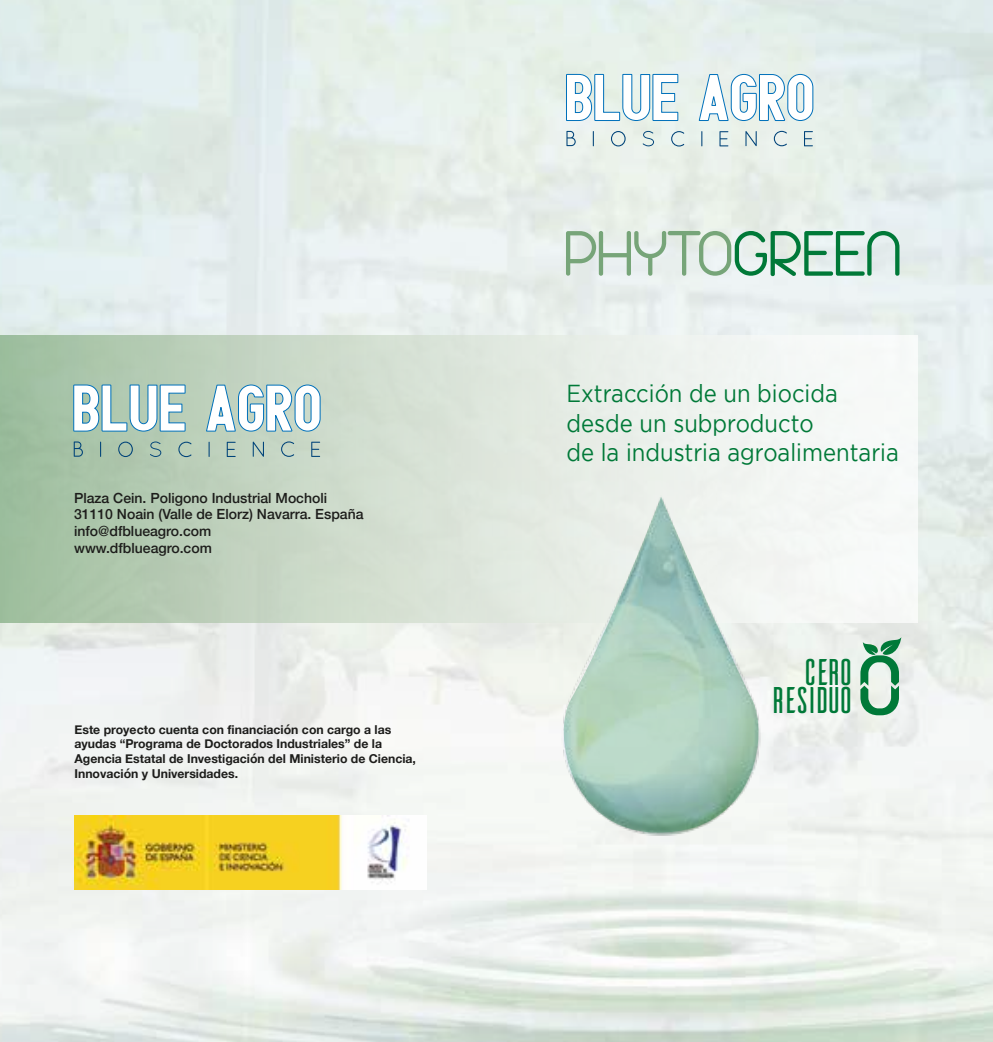
<style>
.page{position:relative;width:993px;height:1042px;background:#fff}
.page>*{position:absolute;margin:0;border:0;box-sizing:border-box;transform-origin:0 0}
.t1{font:300 69.3px "Arista 2.0";color:#77a579}
.t2{font:37.1px/27.7px "Ailerons";letter-spacing:-.28em;color:#007938;text-align:right}
.t3{font:24.5px/29.4px "Gotham";color:#007938;scale:.9 1}
.t4{font:500 14px/16.8px "Helvetica Neue";color:#1d1d1b}
.t5{font:700 12.25px/14.7px "Helvetica Neue";color:#1d1d1b}
.s1{color:#007938}
</style>
<div class="page">
<img style="left:0;top:0;width:992px;height:1042px">
<svg style="left:566px;top:131px;width:9px;height:15px"></svg>
<svg style="left:592px;top:131px;width:1px;height:15px"></svg>
<svg style="left:610px;top:131px;width:15px;height:15px"></svg>
<svg style="left:642px;top:131px;width:11px;height:15px"></svg>
<svg style="left:671px;top:131px;width:13px;height:15px"></svg>
<svg style="left:565px;top:74px;width:113px;height:47px"></svg>
<svg style="left:698px;top:69px;width:115px;height:77px"></svg>
<svg style="left:0;top:336px;width:916px;height:286px;background:#c2d4c1"></svg>
<svg style="left:875px;top:637px;width:26px;height:78px;background:#8ec0a4"></svg>
<svg style="left:74px;top:441px;width:9px;height:16px"></svg>
<svg style="left:100px;top:442px;width:1px;height:15px"></svg>
<svg style="left:118px;top:441px;width:15px;height:16px"></svg>
<svg style="left:150px;top:441px;width:11px;height:16px"></svg>
<svg style="left:178px;top:442px;width:13px;height:15px"></svg>
<svg style="left:73px;top:384px;width:113px;height:48px"></svg>
<svg style="left:206px;top:379px;width:114px;height:78px"></svg>
<img style="left:74px;top:815px;width:353px;height:74px">
<img style="left:446px;top:158px;width:429px;height:793px">
<svg style="left:563px;top:496px;width:195px;height:336px"></svg>
<p class="t4" style="left:74px;top:488px;width:291px">Plaza Cein. Poligono Industrial Mocholi<br>31110 Noain (Valle de Elorz) Navarra. España info@dfblueagro.com<br>www.dfblueagro.com</p>
<p class="t5" style="left:74px;top:722px;width:343px">Este proyecto cuenta con financiación con cargo a las ayudas “Programa de Doctorados Industriales” de la Agencia Estatal de Investigación del Ministerio de Ciencia, Innovación y Universidades.</p>
<h1 class="t1" style="left:563px;top:205px;width:339px">PHYTO<span class="s1">GREEN</span></h1>
<h3 class="t3" style="left:566px;top:378px;width:371px">Extracción de un biocida desde un subproducto<br>de la industria agroalimentaria</h3>
<h2 class="t2" style="left:767px;top:658px;width:91px">CERO<br>RESIDUO</h2>
</div>
